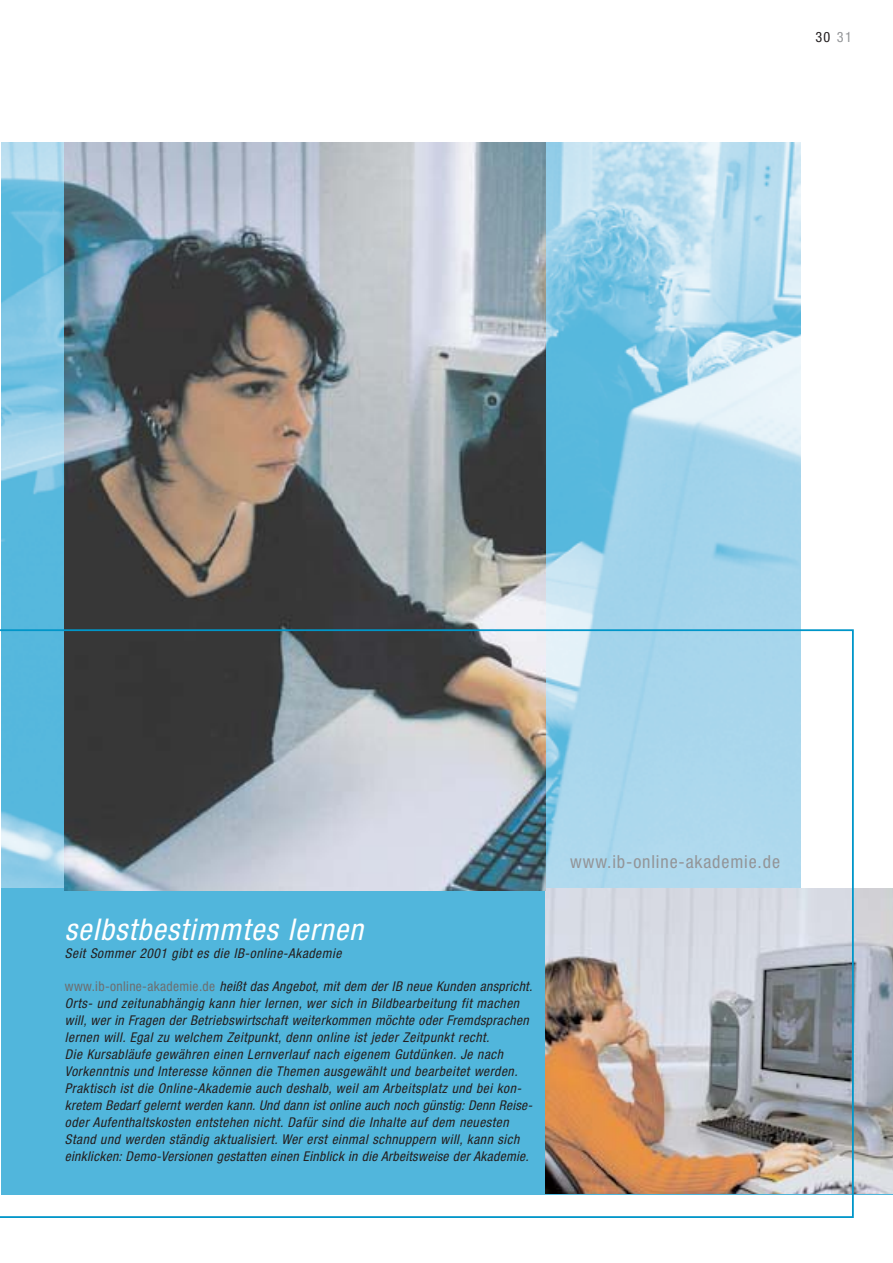
<style>
.page{position:relative;width:893px;height:1263px;background:#fff}
.page>*{position:absolute;margin:0;border:0;box-sizing:border-box;transform-origin:0 0}
.t1{font:italic condensed 30px "Helvetica Neue";letter-spacing:.04em;color:#fff}
.t2{font:condensed 18px "Helvetica Neue";letter-spacing:.05em;color:#939598}
.t3{font:condensed 14.25px "Helvetica Neue";color:#231f20}
.t4{font:italic condensed 13.5px/17px "Helvetica Neue";letter-spacing:.04em;color:#231f20}
.s1{color:#939598}
.s2{font-style:normal;color:#6c6e70}
</style>
<div class="page">
<img style="left:1px;top:142px;width:799px;height:487px">
<img style="left:853px;top:889px;width:39px;height:305px">
<img style="left:65px;top:142px;width:480px;height:487px">
<svg style="left:0;top:629px;width:853px;height:589px;background:#87b0c1"></svg>
<p class="t3" style="left:815px;top:32px;width:38px">30 <span class="s1">31</span></p>
<h1 class="t1" style="left:65px;top:918px;width:300px">selbstbestimmtes lernen</h1>
<p class="t4" style="left:65px;top:946px;width:278px">Seit Sommer 2001 gibt es die IB-online-Akademie</p>
<p class="t4" style="left:65px;top:979px;width:469px"><span class="s2">www.ib-online-akademie.de</span> heißt das Angebot, mit dem der IB neue Kunden anspricht.<br>Orts- und zeitunabhängig kann hier lernen, wer sich in Bildbearbeitung fit machen will, wer in Fragen der Betriebswirtschaft weiterkommen möchte oder Fremdsprachen lernen will. Egal zu welchem Zeitpunkt, denn online ist jeder Zeitpunkt recht.<br>Die Kursabläufe gewähren einen Lernverlauf nach eigenem Gutdünken. Je nach Vorkenntnis und Interesse können die Themen ausgewählt und bearbeitet werden.<br>Praktisch ist die Online-Akademie auch deshalb, weil am Arbeitsplatz und bei kon&shy;kretem Bedarf gelernt werden kann. Und dann ist online auch noch günstig: Denn Reise&shy;oder Aufenthaltskosten entstehen nicht. Dafür sind die Inhalte auf dem neuesten Stand und werden ständig aktualisiert. Wer erst einmal schnuppern will, kann sich einklicken: Demo-Versionen gestatten einen Einblick in die Arbeitsweise der Akademie.</p>
<h2 class="t2" style="left:570px;top:855px;width:211px">www.ib-online-akademie.de</h2>
</div>
